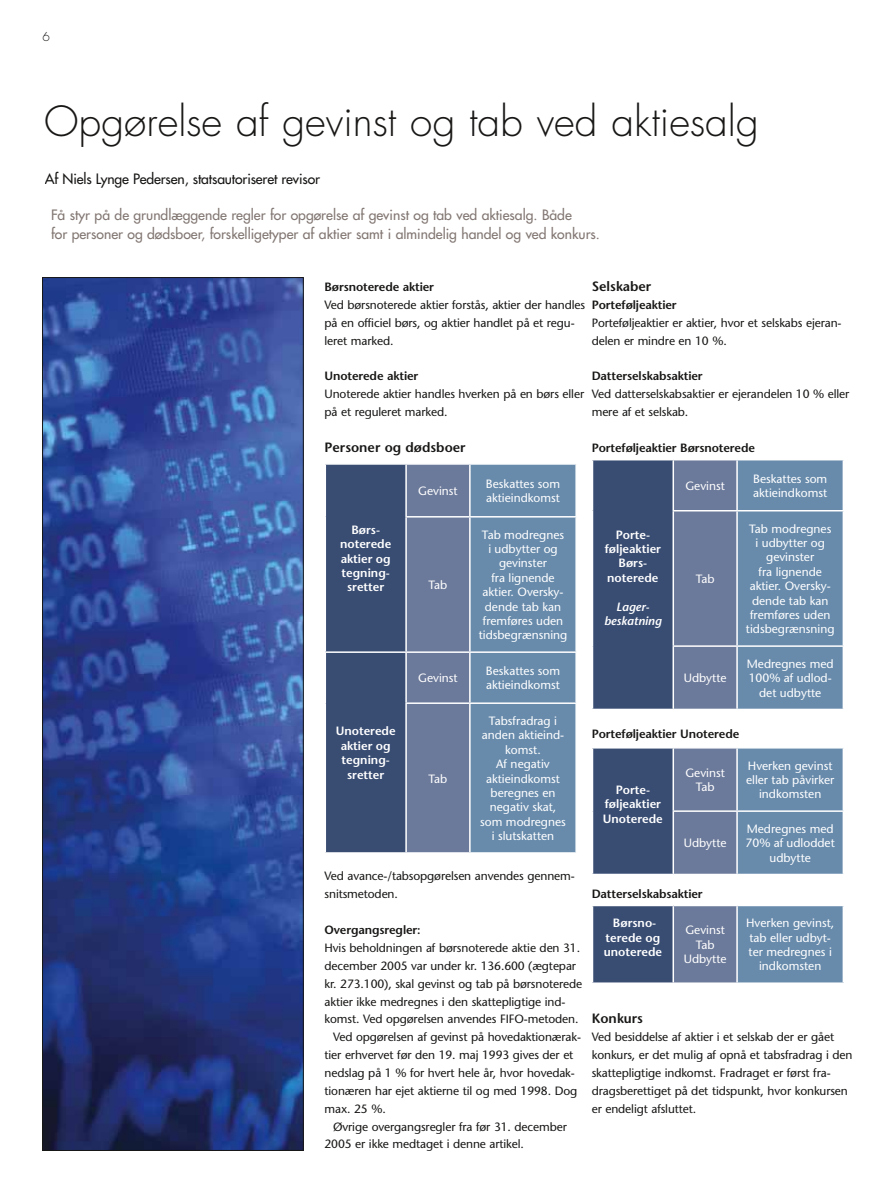
<style>
.page{position:relative;width:893px;height:1191px;background:#fff}
.page>*{position:absolute;margin:0;border:0;box-sizing:border-box;transform-origin:0 0}
.t1{font:300 40.5px "Futura";color:#181716}
.t2{font:13.95px/19.5px "Futura";color:#827773}
.t3{font:13.95px "Futura";letter-spacing:-.01em;color:#181716}
.t4{font:600 13.5px "Stone Sans";color:#181716}
.t5{font:12px/17.9px "Stone Sans";letter-spacing:-.01em;color:#181716}
.t6{font:12px/14.4px "Stone Sans";color:#fff;text-align:center}
.t7{font:600 12px "Stone Sans";letter-spacing:-.01em;color:#181716}
.t8{font:600 12px/14.4px "Stone Sans";color:#fff;text-align:center}
.t9{font:italic 600 12px/14.4px "Stone Sans";color:#fff;text-align:center}
.t10{font:300 12px "Futura";color:#181716}
</style>
<div class="page">
<svg style="left:326px;top:465px;width:249px;height:387px;background:#597295"></svg>
<hr style="left:405px;top:465px;width:2px;height:51px;background:#fff">
<hr style="left:469px;top:465px;width:2px;height:51px;background:#fff">
<hr style="left:405px;top:516px;width:65px;height:1px;background:#fff">
<hr style="left:405px;top:517px;width:2px;height:134px;background:#fff">
<hr style="left:470px;top:516px;width:107px;height:1px;background:#fff">
<hr style="left:469px;top:517px;width:2px;height:134px;background:#fff">
<hr style="left:325px;top:651px;width:81px;height:2px;background:#fff">
<hr style="left:406px;top:651px;width:64px;height:2px;background:#fff">
<hr style="left:405px;top:653px;width:2px;height:49px;background:#fff">
<hr style="left:470px;top:651px;width:107px;height:2px;background:#fff">
<hr style="left:469px;top:653px;width:2px;height:49px;background:#fff">
<hr style="left:405px;top:702px;width:65px;height:2px;background:#fff">
<hr style="left:405px;top:704px;width:2px;height:148px;background:#fff">
<hr style="left:470px;top:702px;width:107px;height:2px;background:#fff">
<hr style="left:469px;top:704px;width:2px;height:148px;background:#fff">
<div style="left:592px;top:460px;width:81px;height:249px;background:#394d73"></div>
<svg style="left:674px;top:460px;width:169px;height:248px;background:#6a85a5"></svg>
<hr style="left:592px;top:460px;width:1px;height:51px;background:#fff">
<hr style="left:592px;top:511px;width:1px;height:135px;background:#fff">
<hr style="left:592px;top:646px;width:1px;height:62px;background:#fff">
<hr style="left:672px;top:460px;width:2px;height:50px;background:#fff">
<hr style="left:736px;top:460px;width:2px;height:50px;background:#fff">
<hr style="left:672px;top:510px;width:65px;height:1px;background:#fff">
<hr style="left:672px;top:511px;width:2px;height:134px;background:#fff">
<hr style="left:737px;top:510px;width:107px;height:1px;background:#fff">
<hr style="left:736px;top:511px;width:2px;height:134px;background:#fff">
<hr style="left:592px;top:708px;width:81px;height:2px;background:#fff">
<hr style="left:672px;top:645px;width:65px;height:2px;background:#fff">
<hr style="left:672px;top:647px;width:2px;height:61px;background:#fff">
<hr style="left:737px;top:645px;width:107px;height:2px;background:#fff">
<hr style="left:736px;top:647px;width:2px;height:61px;background:#fff">
<div style="left:592px;top:748px;width:81px;height:126px;background:#394d73"></div>
<svg style="left:674px;top:748px;width:169px;height:125px;background:#6a85a5"></svg>
<hr style="left:592px;top:748px;width:1px;height:63px;background:#fff">
<hr style="left:592px;top:811px;width:1px;height:62px;background:#fff">
<hr style="left:672px;top:748px;width:2px;height:62px;background:#fff">
<hr style="left:736px;top:748px;width:2px;height:62px;background:#fff">
<hr style="left:672px;top:810px;width:65px;height:2px;background:#fff">
<hr style="left:672px;top:812px;width:2px;height:61px;background:#fff">
<hr style="left:737px;top:810px;width:107px;height:2px;background:#fff">
<hr style="left:736px;top:812px;width:2px;height:61px;background:#fff">
<hr style="left:592px;top:873px;width:81px;height:2px;background:#fff">
<div style="left:592px;top:905px;width:81px;height:78px;background:#394d73"></div>
<div style="left:673px;top:905px;width:64px;height:78px;background:#6b799a"></div>
<div style="left:737px;top:905px;width:106px;height:78px;background:#688bac"></div>
<hr style="left:592px;top:904px;width:81px;height:2px;background:#fff">
<hr style="left:592px;top:906px;width:1px;height:76px;background:#fff">
<hr style="left:592px;top:982px;width:81px;height:2px;background:#fff">
<hr style="left:673px;top:904px;width:64px;height:2px;background:#fff">
<hr style="left:672px;top:906px;width:2px;height:76px;background:#fff">
<hr style="left:737px;top:904px;width:107px;height:2px;background:#fff">
<hr style="left:736px;top:906px;width:2px;height:76px;background:#fff">
<hr style="left:673px;top:982px;width:64px;height:2px;background:#fff">
<hr style="left:737px;top:982px;width:107px;height:2px;background:#fff">
<img style="left:44px;top:279px;width:257px;height:869px">
<p class="t10" style="left:43px;top:29px;width:9px">6</p>
<h1 class="t1" style="left:44px;top:97px;width:716px">Opgørelse af gevinst og tab ved aktiesalg</h1>
<p class="t3" style="left:45px;top:170px;width:277px">Af Niels Lynge Pedersen, statsautoriseret revisor</p>
<p class="t2" style="left:51px;top:205px;width:550px">Få styr på de grundlæggende regler for opgørelse af gevinst og tab ved aktiesalg. Både<br>for personer og dødsboer, forskelligetyper af aktier samt i almindelig handel og ved konkurs.</p>
<p class="t4" style="left:592px;top:278px;width:61px">Selskaber</p>
<p class="t7" style="left:592px;top:297px;width:86px">Porteføljeaktier</p>
<p class="t5" style="left:592px;top:313px;width:251px">Porteføljeaktier er aktier, hvor et selskabs ejeran&shy;delen er mindre en 10 %.</p>
<p class="t7" style="left:592px;top:369px;width:112px">Datterselskabsaktier</p>
<p class="t5" style="left:592px;top:385px;width:259px">Ved datterselskabsaktier er ejerandelen 10 % eller mere af et selskab.</p>
<p class="t7" style="left:592px;top:440px;width:165px">Porteføljeaktier Børsnoterede</p>
<p class="t7" style="left:325px;top:279px;width:111px">Børsnoterede aktier</p>
<p class="t5" style="left:325px;top:296px;width:262px">Ved børsnoterede aktier forstås, aktier der handles på en officiel børs, og aktier handlet på et regu&shy;leret marked.</p>
<p class="t7" style="left:325px;top:369px;width:95px">Unoterede aktier</p>
<p class="t5" style="left:325px;top:385px;width:261px">Unoterede aktier handles hverken på en børs eller på et reguleret marked.</p>
<p class="t4" style="left:325px;top:439px;width:143px">Personer og dødsboer</p>
<p class="t8" style="left:340px;top:522px;width:53px">Børs&shy;noterede aktier og tegning&shy;sretter</p>
<p class="t6" style="left:418px;top:483px;width:41px">Gevinst</p>
<p class="t6" style="left:486px;top:476px;width:76px;text-align:left">Beskattes som aktieindkomst</p>
<p class="t6" style="left:428px;top:577px;width:20px">Tab</p>
<p class="t6" style="left:479px;top:527px;width:90px">Tab modregnes<br>i udbytter og gevinster<br>fra lignende aktier. Oversky&shy;dende tab kan fremføres uden tidsbegrænsning</p>
<p class="t6" style="left:418px;top:671px;width:41px">Gevinst</p>
<p class="t6" style="left:486px;top:663px;width:76px;text-align:left">Beskattes som aktieindkomst</p>
<p class="t6" style="left:480px;top:713px;width:87px">Tabsfradrag i anden aktieind&shy;komst.<br>Af negativ aktieindkomst beregnes en negativ skat, som modregnes i slutskatten</p>
<p class="t5" style="left:325px;top:867px;width:252px">Ved avance-/tabsopgørelsen anvendes gennem&shy;snitsmetoden.</p>
<p class="t7" style="left:325px;top:922px;width:98px">Overgangsregler:</p>
<p class="t5" style="left:325px;top:938px;width:257px">Hvis beholdningen af børsnoterede aktie den 31.</p>
<p class="t5" style="left:325px;top:956px;width:253px">december 2005 var under kr. 136.600 (ægtepar</p>
<p class="t5" style="left:325px;top:974px;width:259px">kr. 273.100), skal gevinst og tab på børsnoterede</p>
<p class="t5" style="left:325px;top:992px;width:242px">aktier ikke medregnes i den skattepligtige ind-</p>
<p class="t5" style="left:325px;top:1010px;width:255px">komst. Ved opgørelsen anvendes FIFO-metoden.</p>
<p class="t5" style="left:333px;top:1028px;width:249px">Ved opgørelsen af gevinst på hovedaktionærak-</p>
<p class="t5" style="left:325px;top:1046px;width:250px">tier erhvervet før den 19. maj 1993 gives der et</p>
<p class="t5" style="left:325px;top:1063px;width:252px">nedslag på 1 % for hvert hele år, hvor hovedak-</p>
<p class="t5" style="left:325px;top:1081px;width:254px">tionæren har ejet aktierne til og med 1998. Dog</p>
<p class="t5" style="left:325px;top:1099px;width:63px">max. 25 %.</p>
<p class="t5" style="left:333px;top:1117px;width:235px">Øvrige overgangsregler fra før 31. december</p>
<p class="t5" style="left:325px;top:1135px;width:201px">2005 er ikke medtaget i denne artikel.</p>
<p class="t8" style="left:336px;top:724px;width:61px">Unoterede aktier og tegning&shy;sretter</p>
<p class="t6" style="left:428px;top:771px;width:20px">Tab</p>
<p class="t8" style="left:605px;top:527px;width:58px">Porte&shy;føljeaktier<br>Børs&shy;noterede</p>
<p class="t9" style="left:604px;top:599px;width:59px">Lager&shy;beskatning</p>
<p class="t6" style="left:685px;top:478px;width:41px">Gevinst</p>
<p class="t6" style="left:753px;top:471px;width:76px;text-align:left">Beskattes som aktieindkomst</p>
<p class="t6" style="left:696px;top:571px;width:20px">Tab</p>
<p class="t6" style="left:684px;top:671px;width:44px">Udbytte</p>
<p class="t6" style="left:746px;top:521px;width:90px">Tab modregnes<br>i udbytter og gevinster<br>fra lignende aktier. Oversky&shy;dende tab kan fremføres uden tidsbegrænsning</p>
<p class="t6" style="left:747px;top:656px;width:88px">Medregnes med<br>100% af udlod&shy;det udbytte</p>
<p class="t7" style="left:592px;top:726px;width:149px">Porteføljeaktier Unoterede</p>
<p class="t8" style="left:603px;top:782px;width:61px">Porte&shy;føljeaktier<br>Unoterede</p>
<p class="t6" style="left:685px;top:765px;width:41px">Gevinst<br>Tab</p>
<p class="t6" style="left:746px;top:758px;width:90px">Hverken gevinst eller tab påvirker indkomsten</p>
<p class="t6" style="left:684px;top:836px;width:44px">Udbytte</p>
<p class="t6" style="left:745px;top:821px;width:91px">Medregnes med<br>70% af udloddet udbytte</p>
<p class="t7" style="left:592px;top:887px;width:112px">Datterselskabsaktier</p>
<p class="t8" style="left:604px;top:915px;width:60px">Børsno&shy;terede og unoterede</p>
<p class="t6" style="left:684px;top:923px;width:44px">Gevinst<br>Tab<br>Udbytte</p>
<p class="t6" style="left:746px;top:916px;width:90px">Hverken gevinst, tab eller udbyt&shy;ter medregnes i indkomsten</p>
<p class="t4" style="left:592px;top:1010px;width:53px">Konkurs</p>
<p class="t5" style="left:592px;top:1028px;width:262px">Ved besiddelse af aktier i et selskab der er gået konkurs, er det mulig af opnå et tabsfradrag i den skattepligtige indkomst. Fradraget er først fra&shy;dragsberettiget på det tidspunkt, hvor konkursen er endeligt afsluttet.</p>
</div>
